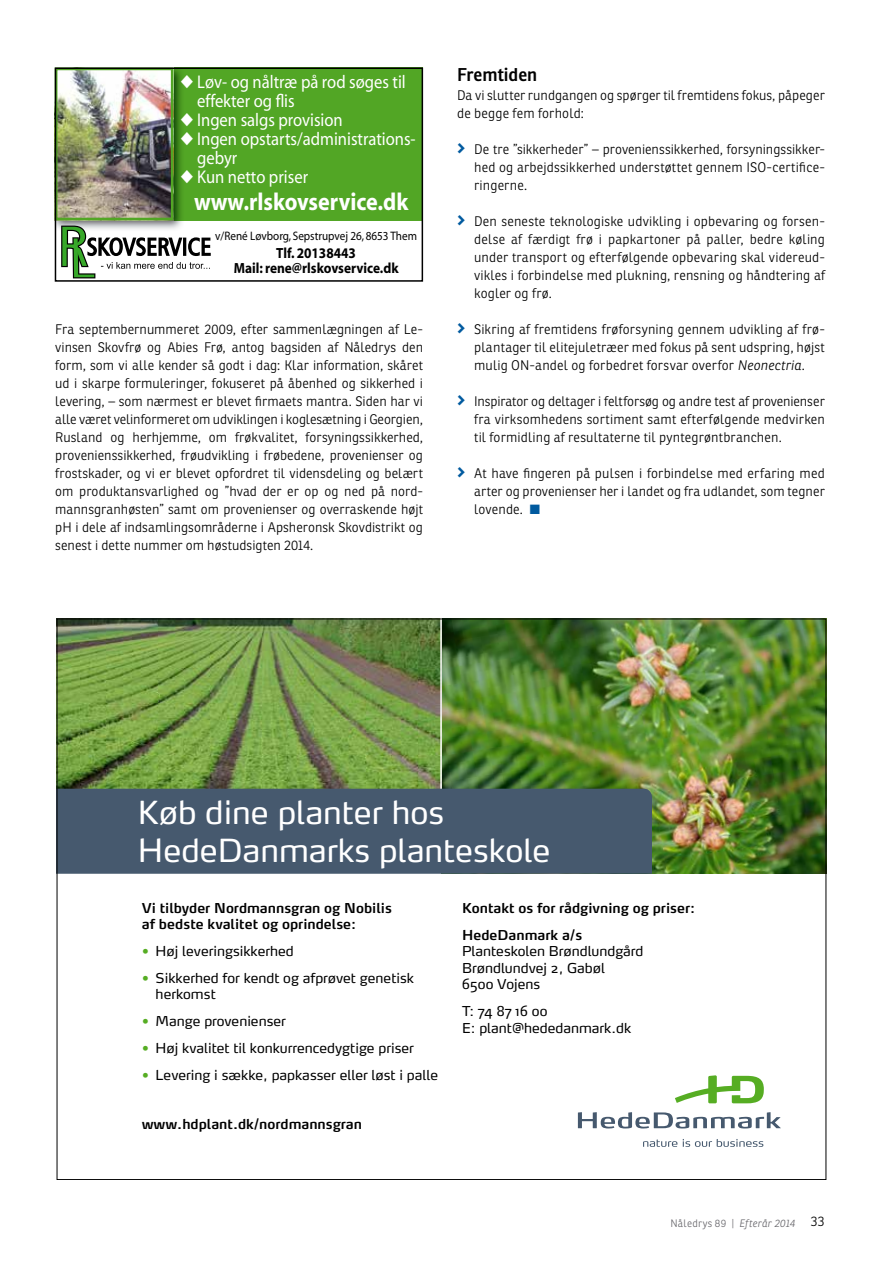
<style>
.page{position:relative;width:893px;height:1263px;background:#fff}
.page>*{position:absolute;margin:0;border:0;box-sizing:border-box;transform-origin:0 0}
.t1{font:31.5px/37.5px "Max OT";color:#fff}
.t2{font:700 24.6px "Myriad";color:#fff;scale:.9 1}
.t3{font:18.45px/19px "Myriad";color:#fff;scale:.9 1}
.t4{font:600 18px "Ronnia Fyens";letter-spacing:-.005em;color:#000}
.t5{font:700 14.7px/15.3px "Myriad";color:#000;text-align:center;scale:.91 1}
.t6{font:300 13.5px/18px "Ronnia Fyens";letter-spacing:.01em;color:#000;text-align:justify}
.t7{font:13.5px/16.5px "Max OT";color:#000}
.t8{font:600 13.5px/26.5px "Max OT";color:#000}
.t9{font:12.3px "Myriad";color:#000;scale:.91 1}
.t10{font:300 10.5px "Ronnia Fyens";letter-spacing:.025em;color:#68676c}
.s1{font-weight:600;font-size:24px;color:#005a9f}
.s2{font-style:italic}
.s3{color:#005a9f}
.s4{font-family:"Helvetica Neue";font-weight:300;color:#56ad23}
.s5{font-size:13.5px;color:#000}
</style>
<div class="page">
<img style="left:442px;top:621px;width:382px;height:253px">
<img style="left:59px;top:621px;width:381px;height:168px">
<div style="left:59px;top:789px;width:593px;height:85px;background:#46596e"></div>
<svg style="left:643px;top:1139px;width:34px;height:8px"></svg>
<svg style="left:683px;top:1139px;width:80px;height:8px"></svg>
<svg style="left:675px;top:1076px;width:89px;height:27px"></svg>
<svg style="left:578px;top:1112px;width:202px;height:16px"></svg>
<div style="left:55px;top:68px;width:368px;height:153px;background:#52a625"></div>
<img style="left:58px;top:221px;width:124px;height:8px">
<img style="left:58px;top:71px;width:124px;height:150px">
<img style="left:59px;top:72px;width:111px;height:144px">
<div style="left:55px;top:68px;width:119px;height:152px;border:3px solid #52a625"></div>
<svg style="left:61px;top:226px;width:150px;height:52px"></svg>
<div style="left:55px;top:68px;width:368px;height:214px;border:2px solid #000"></div>
<h3 class="t3" style="left:197px;top:73px;width:233px;text-indent:-17px">◆ Løv- og nåltræ på rod søges til effekter og flis</h3>
<h3 class="t3" style="left:181px;top:111px;width:182px">◆ Ingen salgs provision</h3>
<h3 class="t3" style="left:197px;top:130px;width:244px;text-indent:-17px">◆ Ingen opstarts/administrations&shy;gebyr</h3>
<h3 class="t3" style="left:181px;top:168px;width:143px">◆ Kun netto priser</h3>
<h2 class="t2" style="left:194px;top:189px;width:240px">www.rlskovservice.dk</h2>
<p class="t9" style="left:215px;top:230px;width:223px">v/René Løvborg, Sepstrupvej 26, 8653 Them</p>
<p class="t5" style="left:234px;top:245px;width:183px">Tlf. 20138443<br>Mail: rene@rlskovservice.dk</p>
<p class="t6" style="left:55px;top:320px;width:369px">Fra septembernummeret 2009, efter sammenlægningen af Le&shy;vinsen Skovfrø og Abies Frø, antog bagsiden af Nåledrys den form, som vi alle kender så godt i dag: Klar information, skåret ud i skarpe formuleringer, fokuseret på åbenhed og sikkerhed i levering, – som nærmest er blevet firmaets mantra. Siden har vi alle været velinformeret om udviklingen i koglesætning i Georgien, Rusland og herhjemme, om frøkvalitet, forsyningssikkerhed, provenienssikkerhed, frøudvikling i frøbedene, provenienser og frostskader, og vi er blevet opfordret til vidensdeling og belært om produktansvarlighed og ”hvad der er op og ned på nord&shy;mannsgranhøsten” samt om provenienser og overraskende højt pH i dele af indsamlingsområderne i Apsheronsk Skovdistrikt og senest i dette nummer om høstudsigten 2014.</p>
<h3 class="t4" style="left:457px;top:63px;width:82px">Fremtiden</h3>
<p class="t6" style="left:457px;top:86px;width:369px">Da vi slutter rundgangen og spørger til fremtidens fokus, påpeger de begge fem forhold:</p>
<p class="t6" style="left:474px;top:140px;width:352px;text-indent:-17px"><span class="s1">›</span> De tre ”sikkerheder” – provenienssikkerhed, forsyningssikker&shy;hed og arbejdssikkerhed understøttet gennem ISO-certifice&shy;ringerne.</p>
<p class="t6" style="left:474px;top:212px;width:352px;text-indent:-17px"><span class="s1">›</span> Den seneste teknologiske udvikling i opbevaring og forsen&shy;delse af færdigt frø i papkartoner på paller, bedre køling under transport og efterfølgende opbevaring skal videreud&shy;vikles i forbindelse med plukning, rensning og håndtering af kogler og frø.</p>
<p class="t6" style="left:474px;top:320px;width:352px;text-indent:-17px"><span class="s1">›</span> Sikring af fremtidens frøforsyning gennem udvikling af frø&shy;plantager til elitejuletræer med fokus på sent udspring, højst mulig ON-andel og forbedret forsvar overfor <span class="s2">Neonectria</span>.</p>
<p class="t6" style="left:474px;top:392px;width:352px;text-indent:-17px"><span class="s1">›</span> Inspirator og deltager i feltforsøg og andre test af provenienser fra virksomhedens sortiment samt efterfølgende medvirken til formidling af resultaterne til pyntegrøntbranchen.</p>
<p class="t6" style="left:474px;top:464px;width:352px;text-indent:-17px"><span class="s1">›</span> At have fingeren på pulsen i forbindelse med erfaring med arter og provenienser her i landet og fra udlandet, som tegner lovende. <span class="s3">■</span></p>
<h1 class="t1" style="left:138px;top:794px;width:414px">Køb dine planter hos<br>HedeDanmarks planteskole</h1>
<p class="t8" style="left:142px;top:899px;width:252px;line-height:16.5px">Vi tilbyder Nordmannsgran og Nobilis af bedste kvalitet og oprindelse:</p>
<p class="t7" style="left:142px;top:943px;width:153px"><span class="s4">•</span> Høj leveringsikkerhed</p>
<p class="t7" style="left:156px;top:970px;width:260px;text-indent:-14px"><span class="s4">•</span> Sikkerhed for kendt og afprøvet genetisk herkomst</p>
<p class="t7" style="left:142px;top:1013px;width:145px"><span class="s4">•</span> Mange provenienser</p>
<p class="t7" style="left:142px;top:1040px;width:273px"><span class="s4">•</span> Høj kvalitet til konkurrencedygtige priser</p>
<p class="t7" style="left:142px;top:1067px;width:297px"><span class="s4">•</span> Levering i sække, papkasser eller løst i palle</p>
<p class="t8" style="left:142px;top:1111px;width:222px">www.hdplant.dk/nordmannsgran</p>
<p class="t8" style="left:462px;top:895px;width:235px">Kontakt os for rådgivning og priser:<br>HedeDanmark a/s</p>
<p class="t7" style="left:462px;top:943px;width:183px">Planteskolen Brøndlundgård<br>Brøndlundvej 2, Gabøl<br>6500 Vojens</p>
<p class="t7" style="left:462px;top:1003px;width:171px">T: 74 87 16 00<br>E: plant@hededanmark.dk</p>
<p class="t10" style="left:670px;top:1217px;width:155px">Nåledrys 89 | <span class="s2">Efterår 2014</span> <span class="s5">33</span></p>
</div>
